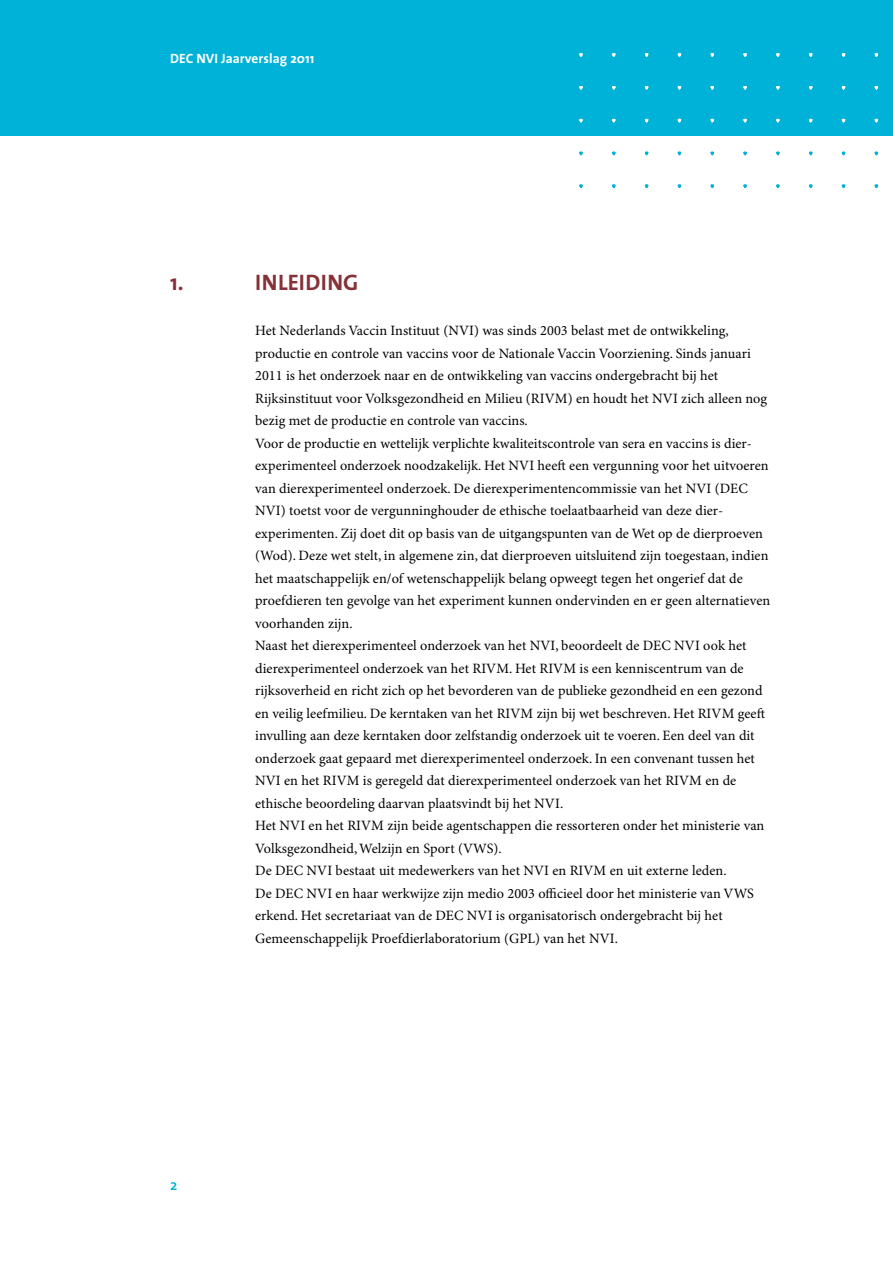
<style>
.page{position:relative;width:893px;height:1263px;background:#fff}
.page>*{position:absolute;margin:0;border:0;box-sizing:border-box;transform-origin:0 0}
.t1{font:700 22.5px "The Sans";letter-spacing:.005em;color:#873037}
.t2{font:600 15px "The Sans";color:#00b2d7}
.t3{font:14.25px/22.5px "Minion Pro";letter-spacing:.005em;color:#000}
.t4{font:700 13.5px "The Sans";letter-spacing:.005em;color:#fff}
</style>
<div class="page">
<div style="left:0;top:0;width:893px;height:136px;background:#00b2d7"></div>
<svg style="left:579px;top:53px;width:4px;height:4px"></svg>
<svg style="left:612px;top:53px;width:3px;height:4px"></svg>
<svg style="left:579px;top:86px;width:4px;height:4px"></svg>
<svg style="left:579px;top:119px;width:4px;height:3px"></svg>
<svg style="left:579px;top:152px;width:4px;height:3px"></svg>
<svg style="left:579px;top:184px;width:4px;height:4px"></svg>
<svg style="left:612px;top:184px;width:3px;height:4px"></svg>
<svg style="left:645px;top:53px;width:3px;height:4px"></svg>
<svg style="left:645px;top:86px;width:3px;height:4px"></svg>
<svg style="left:645px;top:184px;width:3px;height:4px"></svg>
<svg style="left:678px;top:53px;width:3px;height:4px"></svg>
<svg style="left:678px;top:86px;width:3px;height:4px"></svg>
<svg style="left:678px;top:184px;width:3px;height:4px"></svg>
<svg style="left:710px;top:53px;width:4px;height:4px"></svg>
<svg style="left:710px;top:86px;width:4px;height:4px"></svg>
<svg style="left:710px;top:184px;width:4px;height:4px"></svg>
<svg style="left:743px;top:53px;width:4px;height:4px"></svg>
<svg style="left:743px;top:86px;width:4px;height:4px"></svg>
<svg style="left:743px;top:119px;width:4px;height:3px"></svg>
<svg style="left:743px;top:184px;width:4px;height:4px"></svg>
<svg style="left:776px;top:53px;width:4px;height:4px"></svg>
<svg style="left:776px;top:86px;width:4px;height:4px"></svg>
<svg style="left:776px;top:119px;width:4px;height:3px"></svg>
<svg style="left:776px;top:152px;width:4px;height:3px"></svg>
<svg style="left:776px;top:184px;width:4px;height:4px"></svg>
<svg style="left:809px;top:53px;width:3px;height:4px"></svg>
<svg style="left:809px;top:184px;width:3px;height:4px"></svg>
<svg style="left:842px;top:53px;width:3px;height:4px"></svg>
<svg style="left:842px;top:86px;width:3px;height:4px"></svg>
<svg style="left:842px;top:184px;width:3px;height:4px"></svg>
<svg style="left:875px;top:53px;width:3px;height:4px"></svg>
<svg style="left:875px;top:86px;width:3px;height:4px"></svg>
<svg style="left:875px;top:184px;width:3px;height:4px"></svg>
<p class="t4" style="left:170px;top:47px;width:146px">DEC NVI Jaarverslag 2011</p>
<h1 class="t1" style="left:170px;top:264px;width:15px">1.</h1>
<h1 class="t1" style="left:255px;top:264px;width:105px">Inleiding</h1>
<p class="t3" style="left:255px;top:320px;width:517px">Het Nederlands Vaccin Instituut (NVI) was sinds 2003 belast met de ontwikkeling, productie en controle van vaccins voor de Nationale Vaccin Voorziening. Sinds januari 2011 is het onderzoek naar en de ontwikkeling van vaccins ondergebracht bij het Rijksinstituut voor Volksgezondheid en Milieu (RIVM) en houdt het NVI zich alleen nog bezig met de productie en controle van vaccins.<br>Voor de productie en wettelijk verplichte kwaliteitscontrole van sera en vaccins is dier&shy;experimenteel onderzoek noodzakelijk. Het NVI heeft een vergunning voor het uitvoeren van dierexperimenteel onderzoek. De dierexperimentencommissie van het NVI (DEC NVI) toetst voor de vergunninghouder de ethische toelaatbaarheid van deze dier&shy;experimenten. Zij doet dit op basis van de uitgangspunten van de Wet op de dierproeven (Wod). Deze wet stelt, in algemene zin, dat dierproeven uitsluitend zijn toegestaan, indien het maatschappelijk en/of wetenschappelijk belang opweegt tegen het ongerief dat de proefdieren ten gevolge van het experiment kunnen ondervinden en er geen alternatieven voorhanden zijn.<br>Naast het dierexperimenteel onderzoek van het NVI, beoordeelt de DEC NVI ook het dierexperimenteel onderzoek van het RIVM. Het RIVM is een kenniscentrum van de rijksoverheid en richt zich op het bevorderen van de publieke gezondheid en een gezond en veilig leefmilieu. De kerntaken van het RIVM zijn bij wet beschreven. Het RIVM geeft invulling aan deze kerntaken door zelfstandig onderzoek uit te voeren. Een deel van dit onderzoek gaat gepaard met dierexperimenteel onderzoek. In een convenant tussen het NVI en het RIVM is geregeld dat dierexperimenteel onderzoek van het RIVM en de ethische beoordeling daarvan plaatsvindt bij het NVI.<br>Het NVI en het RIVM zijn beide agentschappen die ressorteren onder het ministerie van Volksgezondheid, Welzijn en Sport (VWS).<br>De DEC NVI bestaat uit medewerkers van het NVI en RIVM en uit externe leden.<br>De DEC NVI en haar werkwijze zijn medio 2003 officieel door het ministerie van VWS erkend. Het secretariaat van de DEC NVI is organisatorisch ondergebracht bij het Gemeenschappelijk Proefdierlaboratorium (GPL) van het NVI.</p>
<p class="t2" style="left:170px;top:1172px;width:9px">2</p>
</div>
